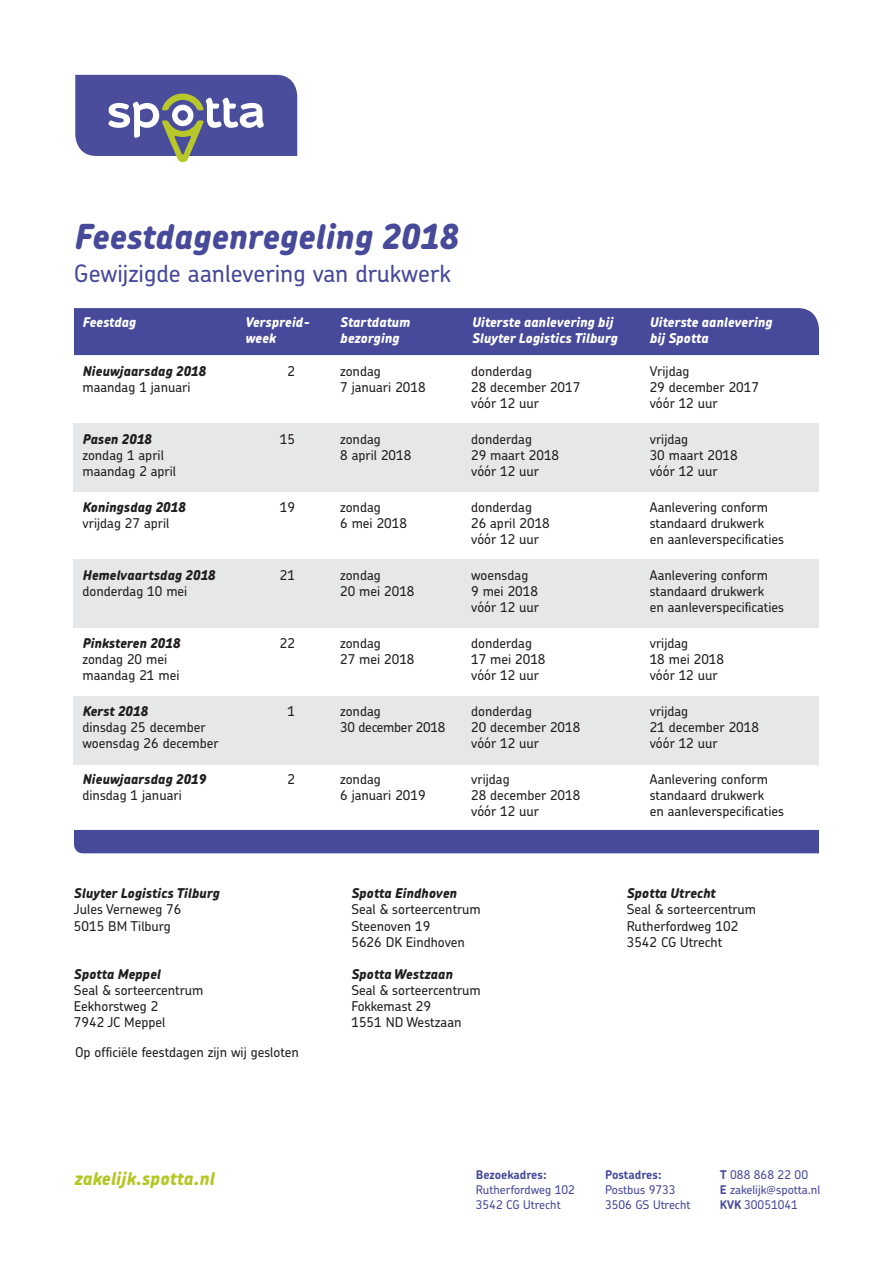
<style>
.page{position:relative;width:893px;height:1263px;background:#fff}
.page>*{position:absolute;margin:0;border:0;box-sizing:border-box;transform-origin:0 0}
.t1{font:italic 800 34.5px "Chevin Spotta";color:#474a9a}
.t2{font:500 24px "Chevin Spotta";color:#474a9a}
.t3{font:italic 800 18px "Chevin Spotta";color:#b5c627}
.t4{font:500 13.5px/16.2px "Chevin Spotta";color:#231f20}
.t5{font:italic 800 13.5px "Chevin Spotta";color:#231f20}
.t6{font:italic 800 13.5px/16.2px "Chevin Spotta";color:#fff}
.t7{font:500 13.5px/16.2px "Chevin Spotta";letter-spacing:-.02em;color:#231f20}
.t8{font:500 12px/15px "Chevin Spotta";color:#474a9a}
.t9{font:700 12px "Chevin Spotta";letter-spacing:-.005em;color:#474a9a}
.s1{font-weight:700}
</style>
<div class="page">
<svg style="left:75px;top:75px;width:222px;height:87px"></svg>
<div style="left:74px;top:308px;width:745px;height:47px;background:#474a9a"></div>
<div style="left:74px;top:830px;width:745px;height:23px;background:#474a9a"></div>
<div style="left:74px;top:424px;width:745px;height:68px;background:#e6e7e9"></div>
<div style="left:74px;top:560px;width:745px;height:68px;background:#e6e7e9"></div>
<div style="left:74px;top:696px;width:745px;height:68px;background:#e6e7e9"></div>
<h1 class="t1" style="left:74px;top:214px;width:386px">Feestdagenregeling 2018</h1>
<h2 class="t2" style="left:74px;top:257px;width:378px">Gewijzigde aanlevering van drukwerk</h2>
<p class="t6" style="left:82px;top:314px;width:55px">Feestdag</p>
<p class="t6" style="left:245px;top:314px;width:66px">Verspreid&shy;week</p>
<p class="t6" style="left:340px;top:314px;width:72px">Startdatum bezorging</p>
<p class="t6" style="left:472px;top:314px;width:147px">Uiterste aanlevering bij<br>Sluyter Logistics Tilburg</p>
<p class="t6" style="left:650px;top:314px;width:124px">Uiterste aanlevering bij Spotta</p>
<p class="t5" style="left:82px;top:362px;width:125px">Nieuwjaarsdag 2018</p>
<p class="t4" style="left:82px;top:379px;width:109px">maandag 1 januari</p>
<p class="t5" style="left:82px;top:430px;width:71px">Pasen 2018</p>
<p class="t4" style="left:82px;top:447px;width:95px">zondag 1 april maandag 2 april</p>
<p class="t5" style="left:82px;top:498px;width:105px">Koningsdag 2018</p>
<p class="t4" style="left:82px;top:515px;width:88px">vrijdag 27 april</p>
<p class="t5" style="left:82px;top:566px;width:134px">Hemelvaartsdag 2018</p>
<p class="t4" style="left:82px;top:583px;width:106px">donderdag 10 mei</p>
<p class="t5" style="left:82px;top:634px;width:99px">Pinksteren 2018</p>
<p class="t4" style="left:82px;top:651px;width:98px">zondag 20 mei maandag 21 mei</p>
<p class="t5" style="left:82px;top:702px;width:67px">Kerst 2018</p>
<p class="t4" style="left:82px;top:719px;width:138px">dinsdag 25 december woensdag 26 december</p>
<p class="t5" style="left:82px;top:770px;width:125px">Nieuwjaarsdag 2019</p>
<p class="t4" style="left:82px;top:787px;width:101px">dinsdag 1 januari</p>
<p class="t4" style="left:288px;top:362px;width:9px">2</p>
<p class="t4" style="left:280px;top:430px;width:17px">15</p>
<p class="t4" style="left:280px;top:498px;width:17px">19</p>
<p class="t4" style="left:280px;top:566px;width:17px">21</p>
<p class="t4" style="left:280px;top:635px;width:17px">22</p>
<p class="t4" style="left:288px;top:703px;width:9px">1</p>
<p class="t4" style="left:288px;top:771px;width:9px">2</p>
<p class="t4" style="left:340px;top:362px;width:87px">zondag<br>7 januari 2018</p>
<p class="t4" style="left:340px;top:430px;width:73px">zondag<br>8 april 2018</p>
<p class="t4" style="left:340px;top:498px;width:68px">zondag<br>6 mei 2018</p>
<p class="t4" style="left:340px;top:566px;width:76px">zondag<br>20 mei 2018</p>
<p class="t4" style="left:340px;top:634px;width:76px">zondag<br>27 mei 2018</p>
<p class="t7" style="left:340px;top:703px;width:107px">zondag<br>30 december 2018</p>
<p class="t4" style="left:340px;top:771px;width:87px">zondag<br>6 januari 2019</p>
<p class="t4" style="left:471px;top:362px;width:111px">donderdag<br>28 december 2017 vóór 12 uur</p>
<p class="t4" style="left:471px;top:430px;width:89px">donderdag<br>29 maart 2018 vóór 12 uur</p>
<p class="t4" style="left:471px;top:498px;width:80px">donderdag<br>26 april 2018 vóór 12 uur</p>
<p class="t4" style="left:471px;top:566px;width:70px">woensdag<br>9 mei 2018 vóór 12 uur</p>
<p class="t4" style="left:471px;top:634px;width:76px">donderdag<br>17 mei 2018 vóór 12 uur</p>
<p class="t4" style="left:471px;top:702px;width:111px">donderdag<br>20 december 2018 vóór 12 uur</p>
<p class="t4" style="left:471px;top:771px;width:111px">vrijdag<br>28 december 2018 vóór 12 uur</p>
<p class="t4" style="left:650px;top:362px;width:111px">Vrijdag<br>29 december 2017 vóór 12 uur</p>
<p class="t4" style="left:650px;top:430px;width:89px">vrijdag<br>30 maart 2018 vóór 12 uur</p>
<p class="t4" style="left:650px;top:498px;width:136px">Aanlevering conform standaard drukwerk<br>en aanleverspecificaties</p>
<p class="t4" style="left:650px;top:566px;width:136px">Aanlevering conform standaard drukwerk<br>en aanleverspecificaties</p>
<p class="t4" style="left:650px;top:634px;width:76px">vrijdag<br>18 mei 2018 vóór 12 uur</p>
<p class="t4" style="left:650px;top:702px;width:111px">vrijdag<br>21 december 2018 vóór 12 uur</p>
<p class="t4" style="left:650px;top:770px;width:136px">Aanlevering conform standaard drukwerk<br>en aanleverspecificaties</p>
<p class="t5" style="left:74px;top:884px;width:147px">Sluyter Logistics Tilburg</p>
<p class="t4" style="left:74px;top:901px;width:109px">Jules Verneweg 76<br>5015 BM Tilburg</p>
<p class="t5" style="left:351px;top:884px;width:107px">Spotta Eindhoven</p>
<p class="t4" style="left:351px;top:901px;width:131px">Seal &amp; sorteercentrum<br>Steenoven 19<br>5626 DK Eindhoven</p>
<p class="t5" style="left:627px;top:884px;width:90px">Spotta Utrecht</p>
<p class="t4" style="left:627px;top:901px;width:131px">Seal &amp; sorteercentrum<br>Rutherfordweg 102<br>3542 CG Utrecht</p>
<p class="t5" style="left:74px;top:965px;width:88px">Spotta Meppel</p>
<p class="t4" style="left:74px;top:981px;width:131px">Seal &amp; sorteercentrum<br>Eekhorstweg 2<br>7942 JC Meppel</p>
<p class="t5" style="left:351px;top:965px;width:103px">Spotta Westzaan</p>
<p class="t4" style="left:351px;top:981px;width:131px">Seal &amp; sorteercentrum<br>Fokkemast 29<br>1551 ND Westzaan</p>
<p class="t4" style="left:75px;top:1043px;width:225px">Op officiële feestdagen zijn wij gesloten</p>
<h3 class="t3" style="left:74px;top:1166px;width:142px">zakelijk.spotta.nl</h3>
<p class="t9" style="left:476px;top:1167px;width:72px">Bezoekadres:</p>
<p class="t8" style="left:476px;top:1182px;width:101px">Rutherfordweg 102<br>3542 CG Utrecht</p>
<p class="t9" style="left:605px;top:1167px;width:58px">Postadres:</p>
<p class="t8" style="left:605px;top:1182px;width:87px">Postbus 9733<br>3506 GS Utrecht</p>
<p class="t8" style="left:720px;top:1167px;width:102px"><span class="s1">T</span> 088 868 22 00<br><span class="s1">E</span> zakelijk@spotta.nl<br><span class="s1">KVK</span> 30051041</p>
</div>
